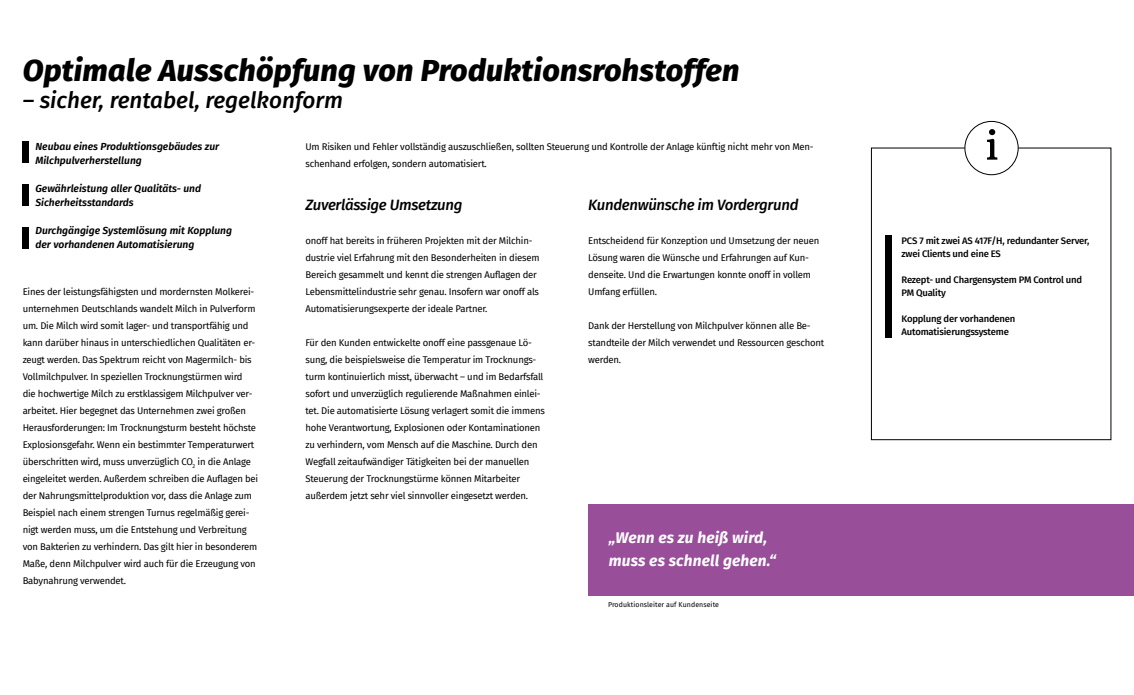
<style>
.page{position:relative;width:1134px;height:695px;background:#fff}
.page>*{position:absolute;margin:0;border:0;box-sizing:border-box;transform-origin:0 0}
.t1{font:italic 800 30.6px "Fira Sans";letter-spacing:.01em;color:#000}
.t2{font:italic 500 22.5px "Fira Sans";color:#000}
.t3{font:italic 700 15.5px/23px "Fira Sans";letter-spacing:.01em;color:#fff}
.t4{font:italic 500 15px "Fira Sans";letter-spacing:-.02em;color:#000}
.t5{font:italic 600 10.3px/14px "Fira Sans";color:#000}
.t6{font:9.5px/17px "Fira Sans";letter-spacing:-.02em;color:#000}
.t7{font:500 9.5px/13px "Fira Sans";letter-spacing:-.02em;color:#000}
.t8{font:7px "Fira Sans";letter-spacing:.01em;color:#000}
</style>
<div class="page">
<div style="left:588px;top:503px;width:546px;height:92px;background:#984e99"></div>
<div style="left:871px;top:148px;width:240px;height:292px;border:1px solid #000"></div>
<div style="left:965px;top:121px;width:53px;height:54px;background:#fff;border-radius:50%"></div>
<div style="left:964px;top:121px;width:54px;height:54px;border:1px solid #000;border-radius:50%"></div>
<svg style="left:987px;top:129px;width:10px;height:31px"></svg>
<div style="left:885px;top:235px;width:6px;height:102px;background:#000"></div>
<div style="left:23px;top:142px;width:6px;height:21px;background:#000"></div>
<div style="left:23px;top:184px;width:6px;height:22px;background:#000"></div>
<div style="left:23px;top:227px;width:6px;height:21px;background:#000"></div>
<h1 class="t1" style="left:23px;top:43px;width:718px">Optimale Ausschöpfung von Produktionsrohstoffen</h1>
<h2 class="t2" style="left:23px;top:82px;width:322px">– sicher, rentabel, regelkonform</h2>
<p class="t6" style="left:305px;top:138px;width:510px">Um Risiken und Fehler vollständig auszuschließen, sollten Steuerung und Kontrolle der Anlage künftig nicht mehr von Men&shy;schenhand erfolgen, sondern automatisiert.</p>
<h3 class="t4" style="left:305px;top:192px;width:158px">Zuverlässige Umsetzung</h3>
<p class="t6" style="left:305px;top:231px;width:236px">onoff hat bereits in früheren Projekten mit der Milchin&shy;dustrie viel Erfahrung mit den Besonderheiten in diesem Bereich gesammelt und kennt die strengen Auflagen der Lebensmittelindustrie sehr genau. Insofern war onoff als Automatisierungsexperte der ideale Partner.</p>
<p class="t6" style="left:305px;top:333px;width:241px">Für den Kunden entwickelte onoff eine passgenaue Lö&shy;sung, die beispielsweise die Temperatur im Trocknungs&shy;turm kontinuierlich misst, überwacht – und im Bedarfsfall sofort und unverzüglich regulierende Maßnahmen einlei&shy;tet. Die automatisierte Lösung verlagert somit die immens hohe Verantwortung, Explosionen oder Kontaminationen zu verhindern, vom Mensch auf die Maschine. Durch den Wegfall zeitaufwändiger Tätigkeiten bei der manuellen Steuerung der Trocknungstürme können Mitarbeiter außerdem jetzt sehr viel sinnvoller eingesetzt werden.</p>
<p class="t5" style="left:35px;top:139px;width:185px">Neubau eines Produktionsgebäudes zur<br>Milchpulverherstellung</p>
<p class="t5" style="left:35px;top:181px;width:167px">Gewährleistung aller Qualitäts- und<br>Sicherheitsstandards</p>
<p class="t5" style="left:35px;top:223px;width:198px">Durchgängige Systemlösung mit Kopplung der vorhandenen Automatisierung</p>
<h3 class="t4" style="left:588px;top:192px;width:212px">Kundenwünsche im Vordergrund</h3>
<p class="t6" style="left:588px;top:232px;width:233px">Entscheidend für Konzeption und Umsetzung der neuen Lösung waren die Wünsche und Erfahrungen auf Kun&shy;denseite. Und die Erwartungen konnte onoff in vollem Umfang erfüllen.</p>
<p class="t6" style="left:588px;top:317px;width:238px">Dank der Herstellung von Milchpulver können alle Be&shy;standteile der Milch verwendet und Ressourcen geschont werden.</p>
<p class="t6" style="left:23px;top:283px;width:237px">Eines der leistungsfähigsten und mordernsten Molkerei&shy;unternehmen Deutschlands wandelt Milch in Pulverform um. Die Milch wird somit lager- und transportfähig und kann darüber hinaus in unterschiedlichen Qualitäten er&shy;zeugt werden. Das Spektrum reicht von Magermilch- bis Vollmilchpulver. In speziellen Trocknungstürmen wird<br>die hochwertige Milch zu erstklassigem Milchpulver ver&shy;arbeitet. Hier begegnet das Unternehmen zwei großen Herausforderungen: Im Trocknungsturm besteht höchste Explosionsgefahr. Wenn ein bestimmter Temperaturwert überschritten wird, muss unverzüglich CO<sub>2</sub> in die Anlage eingeleitet werden. Außerdem schreiben die Auflagen bei der Nahrungsmittelproduktion vor, dass die Anlage zum Beispiel nach einem strengen Turnus regelmäßig gerei&shy;nigt werden muss, um die Entstehung und Verbreitung von Bakterien zu verhindern. Das gilt hier in besonderem Maße, denn Milchpulver wird auch für die Erzeugung von Babynahrung verwendet.</p>
<h3 class="t3" style="left:609px;top:525px;width:169px">„Wenn es zu heiß wird, muss es schnell gehen.“</h3>
<p class="t8" style="left:608px;top:599px;width:112px">Produktionsleiter auf Kundenseite</p>
<p class="t7" style="left:901px;top:233px;width:189px">PCS 7 mit zwei AS 417F/H, redundanter Server, zwei Clients und eine ES</p>
<p class="t7" style="left:901px;top:272px;width:182px">Rezept- und Chargensystem PM Control und<br>PM Quality</p>
<p class="t7" style="left:901px;top:311px;width:115px">Kopplung der vorhandenen<br>Automatisierungssysteme</p>
</div>
